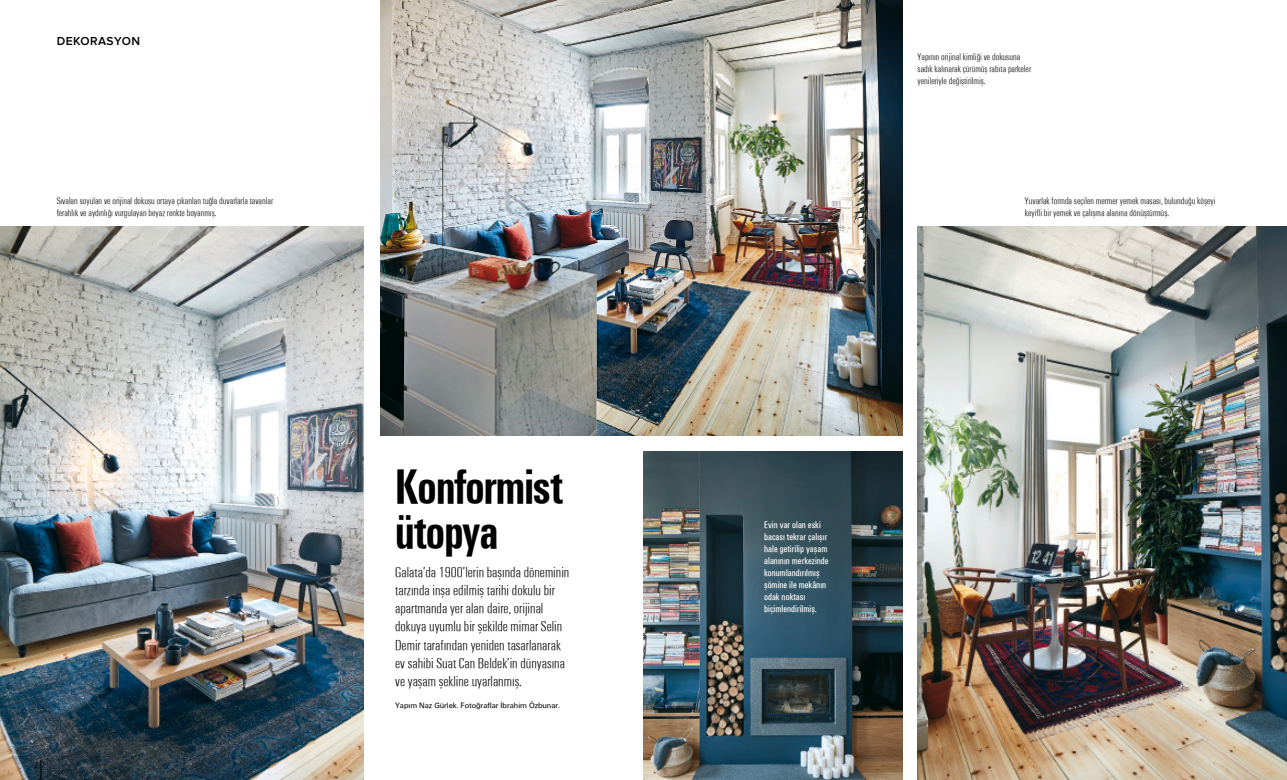
<style>
.page{position:relative;width:1287px;height:780px;background:#fff}
.page>*{position:absolute;margin:0;border:0;box-sizing:border-box;transform-origin:0 0}
.t1{font:50px/45px "Unitus T Bold Condensedmaison";letter-spacing:-.02em;color:#000;scale:.9 1}
.t2{font:15px/18px "Unitus T Light Condensedmaison";color:#000}
.t3{font:600 12px "Proxima Nova";letter-spacing:.04em;color:#000}
.t4{font:10px/12px "Unitus T Light Condensedmaison";color:#000}
.t5{font:10px/12px "Unitus T Regular Condensedmaison";color:#fff}
.t6{font:9px "Unitus T Light Condensedmaison";color:#000}
.t7{font:8px "Unitus T Regularmaison";color:#000}
</style>
<div class="page">
<img style="left:381px;top:0;width:522px;height:435px">
<img style="left:0;top:227px;width:364px;height:553px">
<svg style="left:41px;top:760px;width:1px;height:20px"></svg>
<img style="left:918px;top:227px;width:369px;height:553px">
<img style="left:643px;top:451px;width:260px;height:329px">
<p class="t3" style="left:57px;top:35px;width:85px">DEKORASYON</p>
<p class="t4" style="left:57px;top:194px;width:218px">Sıvaları soyulan ve orijinal dokusu ortaya çıkarılan tuğla duvarlarla tavanlar ferahlık ve aydınlığı vurgulayan beyaz renkte boyanmış.</p>
<p class="t6" style="left:35px;top:760px;width:5px">2</p>
<h1 class="t1" style="left:395px;top:463px;width:188px">Konformist ütopya</h1>
<p class="t2" style="left:395px;top:563px;width:176px">Galata’da 1900’lerin başında döneminin tarzında inşa edilmiş tarihi dokulu bir apartmanda yer alan daire, orijinal dokuya uyumlu bir şekilde mimar Selin Demir tarafından yeniden tasarlanarak ev sahibi Suat Can Beldek’in dünyasına ve yaşam şekline uyarlanmış.</p>
<p class="t7" style="left:395px;top:700px;width:166px">Yapım Naz Gürlek. Fotoğraflar İbrahim Özbunar.</p>
<p class="t4" style="left:918px;top:50px;width:115px">Yapının orijinal kimliği ve dokusuna sadık kalınarak çürümüş rabıta parkeler yenileriyle değiştirilmiş.</p>
<p class="t4" style="left:1025px;top:194px;width:192px">Yuvarlak formda seçilen mermer yemek masası, bulunduğu köşeyi keyifli bir yemek ve çalışma alanına dönüştürmüş.</p>
<p class="t5" style="left:764px;top:518px;width:66px">Evin var olan eski bacası tekrar çalışır hale getirilip yaşam alanının merkezinde konumlandırılmış şömine ile mekânın odak noktası biçimlendirilmiş.</p>
</div>
